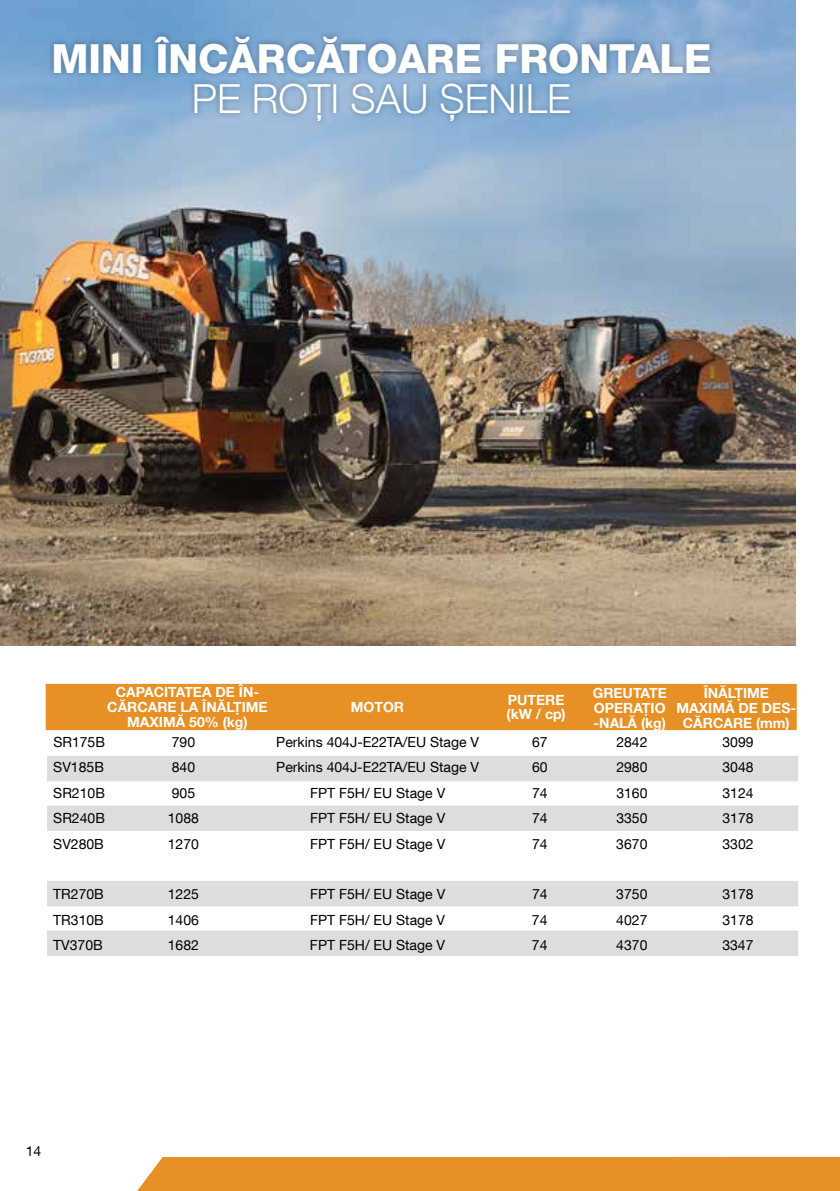
<style>
.page{position:relative;width:840px;height:1191px;background:#fff}
.page>*{position:absolute;margin:0;border:0;box-sizing:border-box;transform-origin:0 0}
.t1{font:800 40px "Helvetica Neue LT Com";color:#fff}
.t2{font:300 40px "Helvetica Neue LT Com";color:#fff}
.t3{font:14px "Helvetica Neue LT Com";color:#000}
.t4{font:700 14px/15px "Helvetica Neue LT Com";color:#fff;text-align:center}
</style>
<div class="page">
<div style="left:137px;top:1157px;width:702px;height:34px;background:#e69025"></div>
<img style="left:0;top:0;width:795px;height:646px">
<div style="left:48px;top:30px;width:667px;height:97px;background:#000;opacity:.3"></div>
<div style="left:46px;top:684px;width:750px;height:46px;background:#e69025"></div>
<div style="left:47px;top:756px;width:750px;height:25px;background:#dcddde"></div>
<div style="left:47px;top:805px;width:750px;height:26px;background:#dcddde"></div>
<div style="left:47px;top:881px;width:750px;height:25px;background:#dcddde"></div>
<div style="left:47px;top:930px;width:750px;height:26px;background:#dcddde"></div>
<h1 class="t1" style="left:51px;top:35px;width:661px">MINI ÎNCĂRCĂTOARE FRONTALE</h1>
<h1 class="t2" style="left:192px;top:74px;width:380px">PE ROȚI SAU ȘENILE</h1>
<p class="t4" style="left:107px;top:684px;width:162px">CAPACITATEA DE ÎN-<br>CĂRCARE LA ÎNĂLȚIME<br>MAXIMĂ 50% (kg)</p>
<p class="t4" style="left:676px;top:685px;width:121px">ÎNĂLȚIME<br>MAXIMĂ DE DES-<br>CĂRCARE (mm)</p>
<p class="t4" style="left:592px;top:685px;width:75px;text-align:justify">GREUTATE OPERAȚIO -NALĂ (kg)</p>
<p class="t4" style="left:506px;top:693px;width:61px;line-height:14px;text-align:left">PUTERE (kW / cp)</p>
<p class="t4" style="left:350px;top:699px;width:55px">MOTOR</p>
<p class="t3" style="left:53px;top:733px;width:53px">SR175B</p>
<p class="t3" style="left:172px;top:733px;width:25px">790</p>
<p class="t3" style="left:276px;top:733px;width:204px">Perkins 404J-E22TA/EU Stage V</p>
<p class="t3" style="left:531px;top:733px;width:17px">67</p>
<p class="t3" style="left:616px;top:733px;width:33px">2842</p>
<p class="t3" style="left:722px;top:733px;width:33px">3099</p>
<p class="t3" style="left:53px;top:759px;width:52px">SV185B</p>
<p class="t3" style="left:172px;top:759px;width:25px">840</p>
<p class="t3" style="left:276px;top:759px;width:204px">Perkins 404J-E22TA/EU Stage V</p>
<p class="t3" style="left:531px;top:759px;width:17px">60</p>
<p class="t3" style="left:616px;top:759px;width:33px">2980</p>
<p class="t3" style="left:722px;top:759px;width:33px">3048</p>
<p class="t3" style="left:53px;top:784px;width:53px">SR210B</p>
<p class="t3" style="left:172px;top:784px;width:25px">905</p>
<p class="t3" style="left:310px;top:784px;width:137px">FPT F5H/ EU Stage V</p>
<p class="t3" style="left:531px;top:784px;width:17px">74</p>
<p class="t3" style="left:616px;top:784px;width:33px">3160</p>
<p class="t3" style="left:722px;top:784px;width:33px">3124</p>
<p class="t3" style="left:53px;top:809px;width:53px">SR240B</p>
<p class="t3" style="left:168px;top:809px;width:33px">1088</p>
<p class="t3" style="left:310px;top:809px;width:137px">FPT F5H/ EU Stage V</p>
<p class="t3" style="left:531px;top:809px;width:17px">74</p>
<p class="t3" style="left:616px;top:809px;width:33px">3350</p>
<p class="t3" style="left:722px;top:809px;width:33px">3178</p>
<p class="t3" style="left:53px;top:835px;width:52px">SV280B</p>
<p class="t3" style="left:168px;top:835px;width:33px">1270</p>
<p class="t3" style="left:310px;top:835px;width:137px">FPT F5H/ EU Stage V</p>
<p class="t3" style="left:531px;top:835px;width:17px">74</p>
<p class="t3" style="left:616px;top:835px;width:33px">3670</p>
<p class="t3" style="left:722px;top:835px;width:33px">3302</p>
<p class="t3" style="left:53px;top:885px;width:52px">TR270B</p>
<p class="t3" style="left:168px;top:885px;width:33px">1225</p>
<p class="t3" style="left:310px;top:885px;width:137px">FPT F5H/ EU Stage V</p>
<p class="t3" style="left:531px;top:885px;width:17px">74</p>
<p class="t3" style="left:616px;top:885px;width:33px">3750</p>
<p class="t3" style="left:722px;top:885px;width:33px">3178</p>
<p class="t3" style="left:53px;top:911px;width:52px">TR310B</p>
<p class="t3" style="left:168px;top:911px;width:33px">1406</p>
<p class="t3" style="left:310px;top:911px;width:137px">FPT F5H/ EU Stage V</p>
<p class="t3" style="left:531px;top:911px;width:17px">74</p>
<p class="t3" style="left:616px;top:911px;width:33px">4027</p>
<p class="t3" style="left:722px;top:911px;width:33px">3178</p>
<p class="t3" style="left:53px;top:936px;width:51px">TV370B</p>
<p class="t3" style="left:168px;top:936px;width:33px">1682</p>
<p class="t3" style="left:310px;top:936px;width:137px">FPT F5H/ EU Stage V</p>
<p class="t3" style="left:531px;top:936px;width:17px">74</p>
<p class="t3" style="left:616px;top:936px;width:33px">4370</p>
<p class="t3" style="left:722px;top:936px;width:33px">3347</p>
<p class="t3" style="left:26px;top:1142px;width:17px">14</p>
</div>
